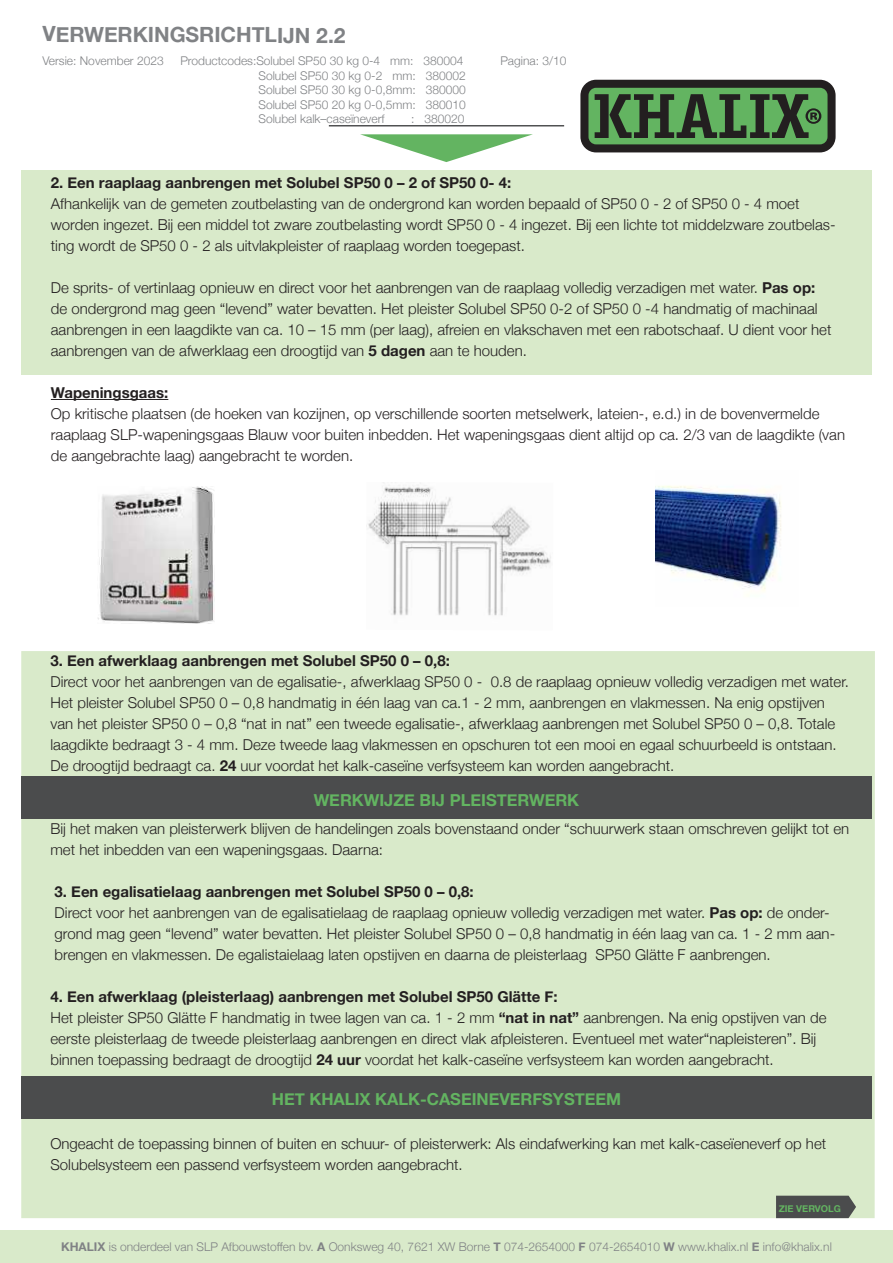
<style>
.page{position:relative;width:893px;height:1263px;background:#fff}
.page>*{position:absolute;margin:0;border:0;box-sizing:border-box;transform-origin:0 0}
.t1{font:700 21px "Helvetica Neue";letter-spacing:-.005em;color:#808285}
.t2{font:700 16.5px "Helvetica Neue";color:#63b461}
.t3{font:300 15px/21px "Helvetica Neue";color:#231f20}
.t4{font:700 15px "Helvetica Neue";color:#231f20}
.t5{font:300 12px/14.4px "Helvetica Neue";color:#808285;text-align:justify}
.t6{font:700 9.45px "Helvetica Neue";color:#63b461}
.s1{font-weight:700}
</style>
<div class="page">
<div style="left:0;top:1230px;width:893px;height:33px;background:#d9eaca"></div>
<hr style="left:329px;top:125px;width:235px;height:1px;background:#4b4c4d">
<div style="left:21px;top:170px;width:851px;height:204px;background:#d9eaca"></div>
<svg style="left:580px;top:80px;width:256px;height:72px;background:#446741"></svg>
<svg style="left:360px;top:134px;width:173px;height:28px"></svg>
<hr style="left:51px;top:399px;width:117px;height:1px;background:#231f20">
<img style="left:366px;top:482px;width:185px;height:134px">
<img style="left:98px;top:486px;width:116px;height:137px">
<img style="left:655px;top:485px;width:126px;height:107px">
<div style="left:21px;top:651px;width:854px;height:567px;background:#d9eaca"></div>
<svg style="left:776px;top:1195px;width:80px;height:23px;background:#555756"></svg>
<div style="left:21px;top:1076px;width:851px;height:42px;background:#4b4c4d"></div>
<div style="left:21px;top:776px;width:851px;height:43px;background:#4b4c4d"></div>
<h1 class="t1" style="left:43px;top:18px;width:305px">VERWERKINGSRICHTLIJN 2.2</h1>
<p class="t5" style="left:43px;top:53px;width:123px">Versie: November 2023</p>
<p class="t5" style="left:180px;top:53px;width:285px">Productcodes:Solubel SP50 30 kg 0-4 mm: 380004</p>
<p class="t5" style="left:500px;top:53px;width:68px">Pagina: 3/10</p>
<p class="t5" style="left:259px;top:67px;width:209px">Solubel SP50 30 kg 0-2 mm: 380002<br>Solubel SP50 30 kg 0-0,8mm: 380000<br>Solubel SP50 20 kg 0-0,5mm: 380010<br>Solubel kalk–caseïneverf</p>
<p class="t5" style="left:411px;top:111px;width:55px">: 380020</p>
<p class="t4" style="left:51px;top:171px;width:462px">2. Een raaplaag aanbrengen met Solubel SP50 0 – 2 of SP50 0- 4:</p>
<p class="t3" style="left:51px;top:192px;width:786px">Afhankelijk van de gemeten zoutbelasting van de ondergrond kan worden bepaald of SP50 0 - 2 of SP50 0 - 4 moet worden ingezet. Bij een middel tot zware zoutbelasting wordt SP50 0 - 4 ingezet. Bij een lichte tot middelzware zoutbelas&shy;ting wordt de SP50 0 - 2 als uitvlakpleister of raaplaag worden toegepast.</p>
<p class="t3" style="left:51px;top:276px;width:782px">De sprits- of vertinlaag opnieuw en direct voor het aanbrengen van de raaplaag volledig verzadigen met water. <span class="s1">Pas op: </span>de ondergrond mag geen “levend” water bevatten. Het pleister Solubel SP50 0-2 of SP50 0 -4 handmatig of machinaal aanbrengen in een laagdikte van ca. 10 – 15 mm (per laag), afreien en vlakschaven met een rabotschaaf. U dient voor het aanbrengen van de afwerklaag een droogtijd van <span class="s1">5 dagen</span> aan te houden.</p>
<p class="t4" style="left:51px;top:381px;width:119px">Wapeningsgaas:</p>
<p class="t3" style="left:51px;top:402px;width:796px">Op kritische plaatsen (de hoeken van kozijnen, op verschillende soorten metselwerk, lateien-, e.d.) in de bovenvermelde raaplaag SLP-wapeningsgaas Blauw voor buiten inbedden. Het wapeningsgaas dient altijd op ca. 2/3 van de laagdikte (van de aangebrachte laag) aangebracht te worden.</p>
<p class="t4" style="left:50px;top:649px;width:401px">3. Een afwerklaag aanbrengen met Solubel SP50 0 – 0,8:</p>
<p class="t3" style="left:50px;top:670px;width:800px">Direct voor het aanbrengen van de egalisatie-, afwerklaag SP50 0 - 0.8 de raaplaag opnieuw volledig verzadigen met water.<br>Het pleister Solubel SP50 0 – 0,8 handmatig in één laag van ca.1 - 2 mm, aanbrengen en vlakmessen. Na enig opstijven van het pleister SP50 0 – 0,8 “nat in nat” een tweede egalisatie-, afwerklaag aanbrengen met Solubel SP50 0 – 0,8. Totale laagdikte bedraagt 3 - 4 mm. Deze tweede laag vlakmessen en opschuren tot een mooi en egaal schuurbeeld is ontstaan.<br>De droogtijd bedraagt ca. <span class="s1">24</span> uur voordat het kalk-caseïne verfsysteem kan worden aangebracht.</p>
<p class="t2" style="left:314px;top:787px;width:267px">WERKWIJZE BIJ PLEISTERWERK</p>
<p class="t3" style="left:50px;top:817px;width:800px">Bij het maken van pleisterwerk blijven de handelingen zoals bovenstaand onder “schuurwerk staan omschreven gelijkt tot en met het inbedden van een wapeningsgaas. Daarna:</p>
<p class="t3" style="left:55px;top:880px;width:782px"><span class="s1">3. Een egalisatielaag aanbrengen met Solubel SP50 0 – 0,8:<br></span>Direct voor het aanbrengen van de egalisatielaag de raaplaag opnieuw volledig verzadigen met water. <span class="s1">Pas op:</span> de onder&shy;grond mag geen “levend” water bevatten. Het pleister Solubel SP50 0 – 0,8 handmatig in één laag van ca. 1 - 2 mm aan&shy;brengen en vlakmessen. De egalistaielaag laten opstijven en daarna de pleisterlaag SP50 Glätte F aanbrengen.</p>
<p class="t3" style="left:50px;top:985px;width:778px"><span class="s1">4. Een afwerklaag (pleisterlaag) aanbrengen met Solubel SP50 Glätte F:<br></span>Het pleister SP50 Glätte F handmatig in twee lagen van ca. 1 - 2 mm <span class="s1">“nat in nat”</span> aanbrengen. Na enig opstijven van de eerste pleisterlaag de tweede pleisterlaag aanbrengen en direct vlak afpleisteren. Eventueel met water“napleisteren”. Bij binnen toepassing bedraagt de droogtijd <span class="s1">24 uur</span> voordat het kalk-caseïne verfsysteem kan worden aangebracht.</p>
<p class="t2" style="left:272px;top:1086px;width:351px">HET KHALIX KALK-CASEINEVERFSYSTEEM</p>
<p class="t3" style="left:50px;top:1132px;width:777px">Ongeacht de toepassing binnen of buiten en schuur- of pleisterwerk: Als eindafwerking kan met kalk-caseïeneverf op het<br>Solubelsysteem een passend verfsysteem worden aangebracht.</p>
<p class="t6" style="left:779px;top:1201px;width:64px">ZIE VERVOLG</p>
<p class="t6" style="left:777px;top:1195px;width:51px">ZIE VERVO</p>
<p class="t5" style="left:61px;top:1238px;width:772px"><span class="s1">KHALIX</span> is onderdeel van SLP Afbouwstoffen bv. <span class="s1">A</span> Oonksweg 40, 7621 XW Borne <span class="s1">T</span> 074-2654000 <span class="s1">F</span> 074-2654010 <span class="s1">W</span> www.khalix.nl <span class="s1">E</span> info@khalix.nl</p>
</div>
